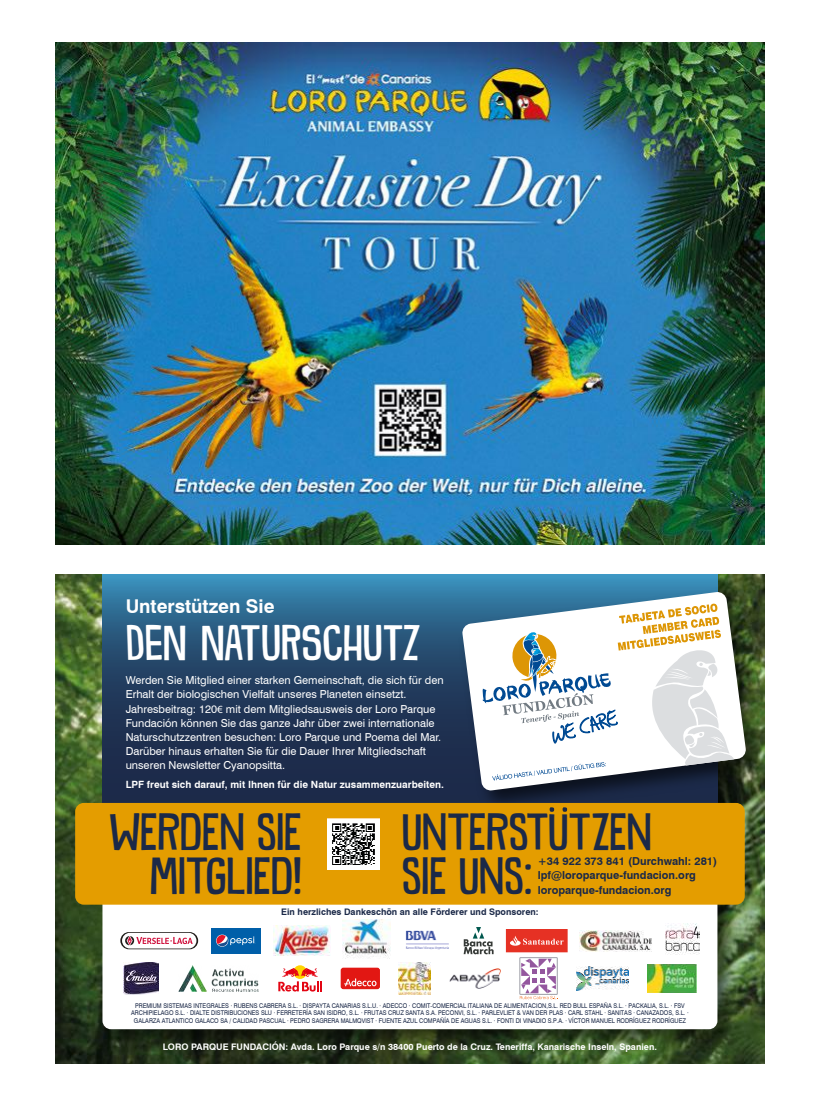
<style>
.page{position:relative;width:820px;height:1106px;background:#fff}
.page>*{position:absolute;margin:0;border:0;box-sizing:border-box;transform-origin:0 0}
.t1{font:46px/44px "DK Snemand";color:#1b2948;text-align:right}
.t2{font:44px "DK Snemand";color:#fff}
.t3{font:700 19px "Swiss 721 BT";color:#fff}
.t4{font:11px/14px "Swiss 721 BT";color:#fff}
.t5{font:700 11px/14.3px "Swiss 721 BT";color:#1b2948}
.t6{font:700 10px "Swiss 721 BT";color:#fff}
.t7{font:700 9px "Swiss 721 BT";color:#fff}
.t8{font:700 9px "Swiss 721 BT";color:#1b2948}
.t9{font:6.5px/7.8px "Swiss 721 BT";color:#1b2948;text-align:center;scale:.9 1}
.s1{font-family:"Myriad Pro"}
</style>
<div class="page">
<img style="left:55px;top:575px;width:709px;height:488px">
<img style="left:94px;top:905px;width:648px;height:150px">
<svg style="left:102px;top:905px;width:615px;height:124px"></svg>
<svg style="left:102px;top:575px;width:615px;height:228px;background:#25496c"></svg>
<img style="left:453px;top:583px;width:311px;height:234px">
<svg style="left:461px;top:591px;width:285px;height:200px"></svg>
<svg style="left:482px;top:603px;width:255px;height:180px"></svg>
<div style="left:506px;top:929px;width:61px;height:22px;background:#e63124"></div>
<svg style="left:510px;top:936px;width:53px;height:9px"></svg>
<img style="left:579px;top:930px;width:73px;height:21px">
<img style="left:665px;top:923px;width:34px;height:34px">
<svg style="left:463px;top:927px;width:30px;height:27px"></svg>
<svg style="left:120px;top:932px;width:78px;height:17px"></svg>
<div style="left:211px;top:927px;width:50px;height:26px;background:#005fa9"></div>
<svg style="left:216px;top:934px;width:39px;height:13px"></svg>
<img style="left:403px;top:926px;width:47px;height:29px">
<img style="left:343px;top:919px;width:47px;height:42px">
<div style="left:519px;top:957px;width:38px;height:37px;border:1px solid #9d9ea6"></div>
<svg style="left:519px;top:958px;width:38px;height:41px"></svg>
<img style="left:449px;top:968px;width:51px;height:20px">
<img style="left:647px;top:964px;width:48px;height:28px">
<img style="left:576px;top:966px;width:52px;height:24px">
<img style="left:399px;top:962px;width:31px;height:32px">
<img style="left:124px;top:962px;width:35px;height:32px">
<div style="left:341px;top:968px;width:38px;height:20px;background:#e21713;border-radius:2px"></div>
<div style="left:341px;top:968px;width:38px;height:20px;border:1px solid #e21713;border-radius:2px"></div>
<svg style="left:344px;top:978px;width:32px;height:8px"></svg>
<svg style="left:293px;top:965px;width:14px;height:13px"></svg>
<svg style="left:278px;top:968px;width:43px;height:23px"></svg>
<img style="left:178px;top:965px;width:81px;height:26px">
<img style="left:273px;top:925px;width:57px;height:30px">
<div style="left:75px;top:803px;width:669px;height:101px;background:#e49d00;border-radius:9px"></div>
<svg style="left:549px;top:807px;width:18px;height:4px"></svg>
<img style="left:328px;top:818px;width:51px;height:52px">
<img style="left:55px;top:43px;width:709px;height:501px">
<h3 class="t3" style="left:126px;top:594px;width:150px">Unterstützen Sie</h3>
<h2 class="t2" style="left:126px;top:612px;width:297px">DEN NATURSCHUTZ</h2>
<p class="t4" style="left:126px;top:673px;width:319px">Werden Sie Mitglied einer starken Gemeinschaft, die sich für den Erhalt der biologischen Vielfalt unseres Planeten einsetzt.<br>Jahresbeitrag: 120<span class="s1">€</span> mit dem Mitgliedsausweis der Loro Parque Fundación können Sie das ganze Jahr über zwei internationale Naturschutzzentren besuchen: Loro Parque und Poema del Mar.<br>Darüber hinaus erhalten Sie für die Dauer Ihrer Mitgliedschaft unseren Newsletter Cyanopsitta.</p>
<h3 class="t6" style="left:126px;top:778px;width:320px">LPF freut sich darauf, mit Ihnen für die Natur zusammenzuarbeiten.</h3>
<h1 class="t1" style="left:109px;top:806px;width:194px">WERDEN SIE<br>MITGLIED!</h1>
<h1 class="t1" style="left:401px;top:806px;width:251px;text-align:left">UNTERSTUTZEN<br>SIE UNS:</h1>
<h3 class="t5" style="left:537px;top:854px;width:181px">+34 922 373 841 (Durchwahl: 281) lpf@loroparque-fundacion.org loroparque-fundacion.org</h3>
<h3 class="t8" style="left:281px;top:906px;width:259px">Ein herzliches Dankeschön an alle Förderer und Sponsoren:</h3>
<p class="t9" style="left:131px;top:1001px;width:620px">PREMIUM SISTEMAS INTEGRALES · RUBENS CABRERA S.L. · DISPAYTA CANARIAS S.L.U. · ADECCO · COMIT-COMERCIAL ITALIANA DE ALIMENTACION,S.L. RED BULL ESPAÑA S.L. · PACKALIA, S.L. · FSV<br>ARCHIPIELAGO S.L. · DIALTE DISTRIBUCIONES SLU · FERRETERÍA SAN ISIDRO, S.L. · FRUTAS CRUZ SANTA S.A. PECONVI, S.L. · PARLEVLIET &amp; VAN DER PLAS · CARL STAHL · SANITAS · CANAZADOS, S.L. ·<br>GALARZA ATLANTICO GALACO SA / CALIDAD PASCUAL · PEDRO SAGRERA MALMQVIST · FUENTE AZUL COMPAÑÍA DE AGUAS S.L. · FONTI DI VINADIO S.P.A. · VÍCTOR MANUEL RODRÍGUEZ RODRÍGUEZ</p>
<h3 class="t7" style="left:163px;top:1041px;width:495px">LORO PARQUE FUNDACIÓN: Avda. Loro Parque s/n 38400 Puerto de la Cruz. Teneriffa, Kanarische Inseln, Spanien.</h3>
</div>
